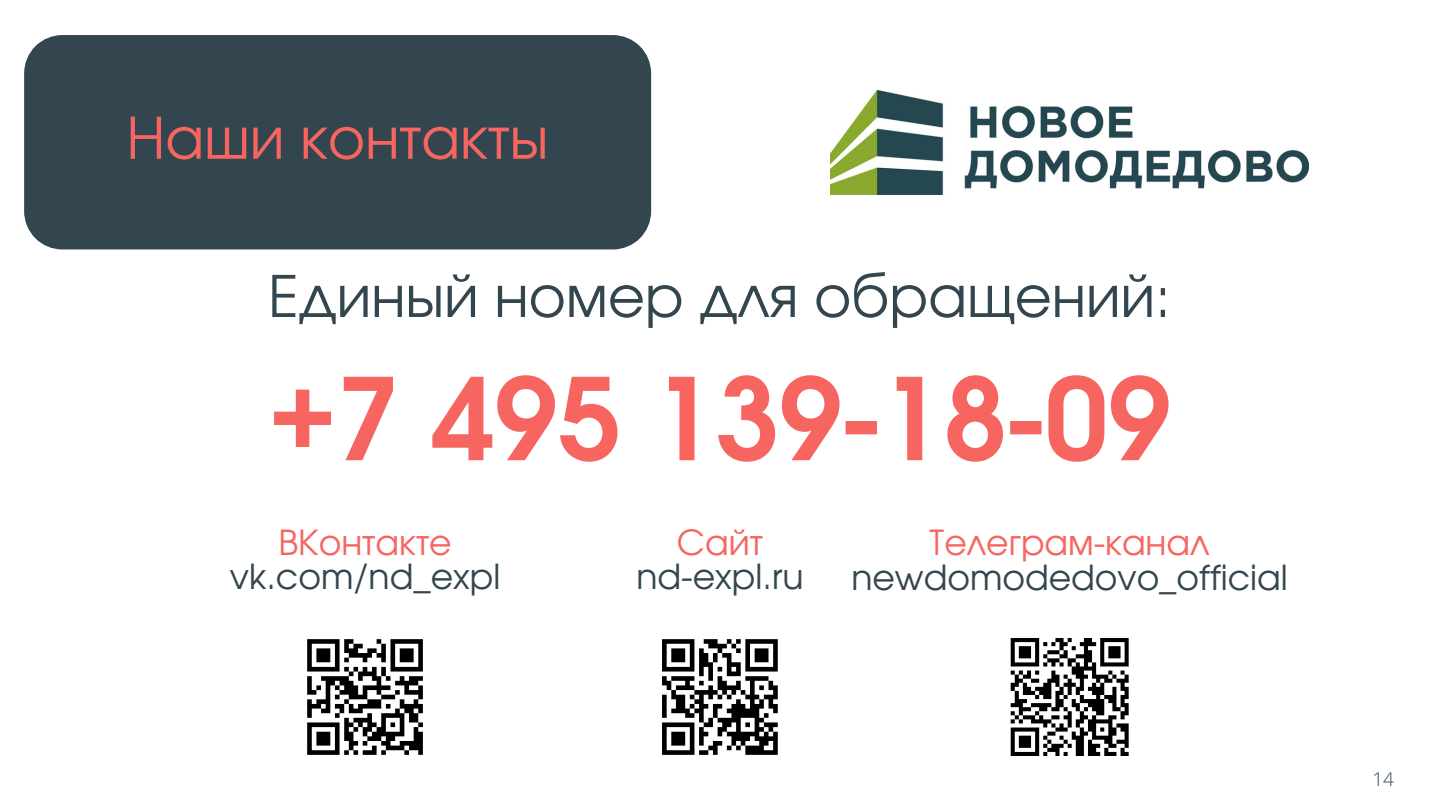
<style>
.page{position:relative;width:1440px;height:810px;background:#fff}
.page>*{position:absolute;margin:0;border:0;box-sizing:border-box;transform-origin:0 0}
.t1{font:700 113px "Evolventa";color:#f6655f}
.t2{font:57px "Evolventa";color:#33464f}
.t3{font:57px "Evolventa";color:#f6655f}
.t4{font:34.6px "Evolventa";color:#33464f}
.t5{font:34.6px "Evolventa";color:#f6655f}
.t6{font:300 19px "Open Sans";color:#33464f}
</style>
<div class="page">
<div style="left:24px;top:35px;width:627px;height:214px;background:#33464f"></div>
<div style="left:662px;top:639px;width:32px;height:5px;background:#000"></div>
<div style="left:671px;top:648px;width:14px;height:5px;background:#000"></div>
<div style="left:671px;top:653px;width:14px;height:5px;background:#000"></div>
<hr style="left:671px;top:658px;width:14px;height:4px;background:#000">
<svg style="left:662px;top:644px;width:5px;height:23px"></svg>
<div style="left:662px;top:667px;width:32px;height:5px;background:#000"></div>
<div style="left:671px;top:676px;width:23px;height:5px;background:#000"></div>
<div style="left:676px;top:685px;width:18px;height:5px;background:#000"></div>
<hr style="left:671px;top:695px;width:14px;height:4px;background:#000">
<div style="left:676px;top:699px;width:9px;height:5px;background:#000"></div>
<div style="left:676px;top:704px;width:9px;height:5px;background:#000"></div>
<hr style="left:671px;top:709px;width:19px;height:4px;background:#000">
<svg style="left:662px;top:676px;width:14px;height:42px"></svg>
<div style="left:662px;top:722px;width:32px;height:5px;background:#000"></div>
<hr style="left:671px;top:732px;width:14px;height:4px;background:#000">
<div style="left:671px;top:736px;width:14px;height:5px;background:#000"></div>
<div style="left:671px;top:741px;width:14px;height:5px;background:#000"></div>
<svg style="left:662px;top:727px;width:5px;height:23px"></svg>
<div style="left:662px;top:750px;width:32px;height:5px;background:#000"></div>
<svg style="left:685px;top:639px;width:93px;height:116px"></svg>
<div style="left:745px;top:750px;width:33px;height:5px;background:#000"></div>
<svg style="left:307px;top:639px;width:116px;height:116px"></svg>
<img style="left:830px;top:91px;width:479px;height:103px">
<svg style="left:1010px;top:638px;width:119px;height:118px"></svg>
<p class="t3" style="left:126px;top:113px;width:423px">Наши контакты</p>
<p class="t2" style="left:268px;top:271px;width:904px">Единый номер для обращений:</p>
<p class="t1" style="left:269px;top:370px;width:904px">+7 495 139-18-09</p>
<p class="t5" style="left:278px;top:527px;width:175px">ВКонтакте</p>
<p class="t4" style="left:230px;top:562px;width:272px">vk.com/nd_expl</p>
<p class="t5" style="left:677px;top:527px;width:88px">Сайт</p>
<p class="t4" style="left:637px;top:562px;width:168px">nd-expl.ru</p>
<p class="t5" style="left:930px;top:528px;width:281px">Телеграм-канал</p>
<p class="t4" style="left:851px;top:562px;width:438px">newdomodedovo_official</p>
<p class="t6" style="left:1372px;top:765px;width:23px">14</p>
</div>
